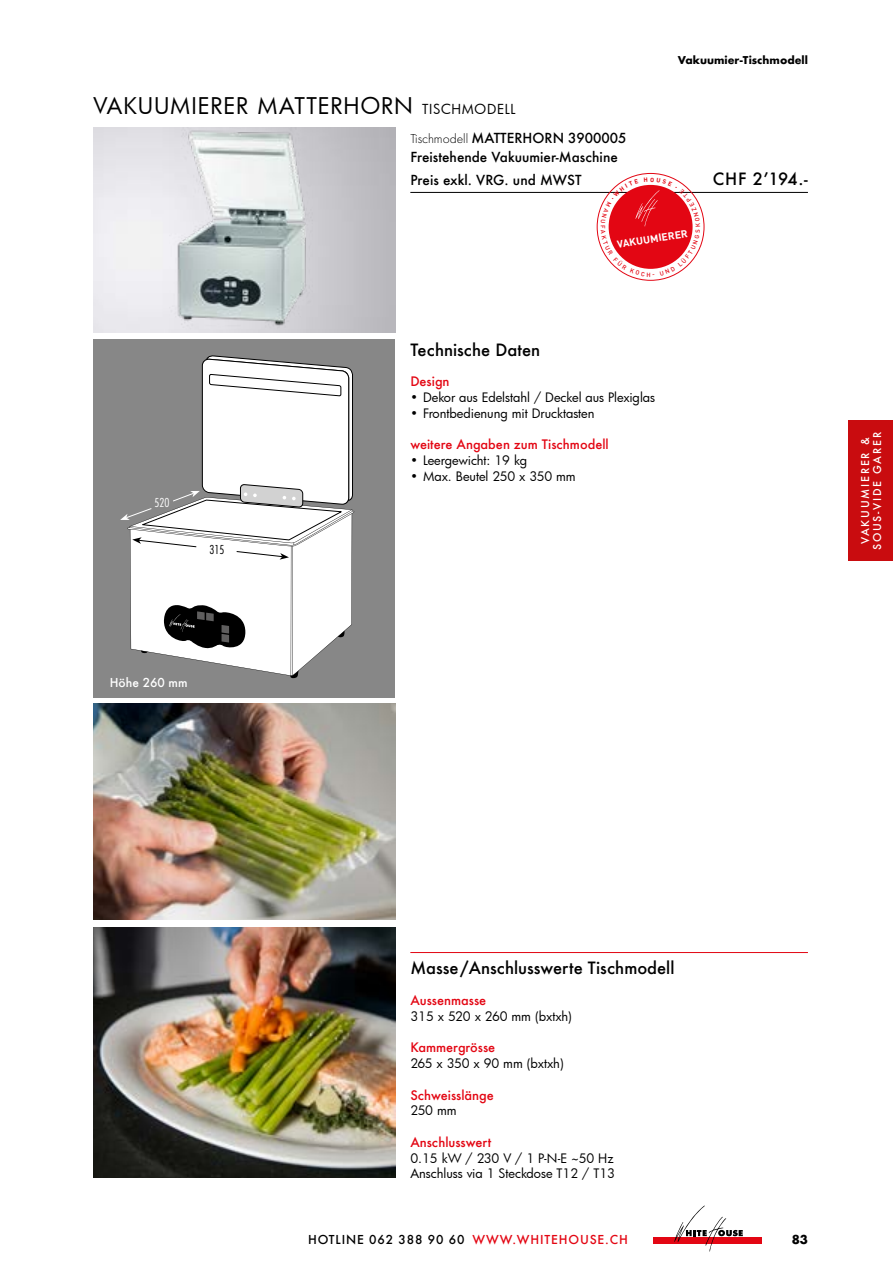
<style>
.page{position:relative;width:893px;height:1263px;background:#fff}
.page>*{position:absolute;margin:0;border:0;box-sizing:border-box;transform-origin:0 0}
.t1{font:22.5px "Futura";letter-spacing:.04em;color:#000}
.t2{font:500 16.5px "Futura";color:#000}
.t3{font:500 13.5px/19.5px "Futura";color:#000}
.t4{font:12.75px/15.8px "Futura";letter-spacing:-.005em;color:#000}
.t5{font:500 12.75px "Futura";color:#e30613}
.t6{font:500 12px "Futura";letter-spacing:.07em;color:#000}
.t7{font:500 12px "Futura";color:#fff}
.t8{font:300 condensed 12px "Futura";color:#fff}
.t9{font:300 condensed 12px "Futura";color:#000}
.t10{font:700 12px "Futura";color:#000}
.t11{font:500 10.5px/12px "Futura";letter-spacing:.17em;color:#fff;text-align:center}
.t12{font:700 10.5px "Futura";color:#000}
.t13{font:700 10.35px "DINOT";color:#fff}
.t14{font:500 6.15px "DINOT";color:#e30613}
.s1{font-size:13.5px}
.s2{font-family:"Futura PT";font-weight:300}
.s3{color:#e30613}
</style>
<div class="page">
<img style="left:170px;top:127px;width:143px;height:205px">
<hr style="left:410px;top:192px;width:398px;height:1px;background:#000">
<img style="left:93px;top:703px;width:302px;height:217px">
<img style="left:93px;top:927px;width:302px;height:251px">
<hr style="left:410px;top:952px;width:398px;height:1px;background:#e30613">
<div style="left:93px;top:339px;width:302px;height:358px;background:#878787"></div>
<svg style="left:120px;top:355px;width:234px;height:323px"></svg>
<div style="left:848px;top:421px;width:45px;height:140px;background:#c90c0f"></div>
<div style="left:653px;top:1238px;width:108px;height:6px;background:#e30613"></div>
<svg style="left:674px;top:1205px;width:69px;height:47px"></svg>
<svg style="left:601px;top:177px;width:99px;height:100px"></svg>
<h1 class="t1" style="left:94px;top:91px;width:424px">VAKUUMIERER MATTERHORN <span class="s1">TISCHMODELL</span></h1>
<p class="t12" style="left:678px;top:52px;width:132px">Vakuumier-Tischmodell</p>
<p class="t3" style="left:410px;top:128px;width:218px"><span class="s2">Tischmodell</span> MATTERHORN 3900005<br>Freistehende Vakuumier-Maschine</p>
<p class="t3" style="left:410px;top:170px;width:173px">Preis exkl. VRG. und MWST</p>
<p class="t2" style="left:713px;top:167px;width:97px">CHF 2’194.-</p>
<p class="t14" style="left:607px;top:225px;width:5px;rotate:90deg">F</p>
<p class="t13" style="left:616px;top:237px;width:73px;rotate:-9deg">VAKUUMIERER</p>
<p class="t8" style="left:155px;top:496px;width:16px">520</p>
<p class="t9" style="left:209px;top:542px;width:16px">315</p>
<p class="t7" style="left:110px;top:674px;width:79px">Höhe 260 mm</p>
<p class="t2" style="left:410px;top:338px;width:131px">Technische Daten</p>
<p class="t5" style="left:410px;top:373px;width:41px">Design</p>
<p class="t4" style="left:410px;top:389px;width:246px">• Dekor aus Edelstahl / Deckel aus Plexiglas</p>
<p class="t4" style="left:410px;top:405px;width:186px">• Frontbedienung mit Drucktasten</p>
<p class="t5" style="left:410px;top:436px;width:200px">weitere Angaben zum Tischmodell</p>
<p class="t4" style="left:410px;top:452px;width:118px">• Leergewicht: 19 kg</p>
<p class="t4" style="left:410px;top:468px;width:167px">• Max. Beutel 250 x 350 mm</p>
<p class="t11" style="left:859px;top:550px;width:120px;rotate:-90deg">VAKUUMIERER &amp;<br>SOUS-VIDE GARER</p>
<p class="t2" style="left:410px;top:957px;width:266px">Masse/Anschlusswerte Tischmodell</p>
<p class="t5" style="left:410px;top:991px;width:77px">Aussenmasse</p>
<p class="t4" style="left:410px;top:1008px;width:163px">315 x 520 x 260 mm (bxtxh)</p>
<p class="t5" style="left:410px;top:1039px;width:87px">Kammergrösse</p>
<p class="t4" style="left:410px;top:1055px;width:155px">265 x 350 x 90 mm (bxtxh)</p>
<p class="t5" style="left:410px;top:1086px;width:85px">Schweisslänge</p>
<p class="t4" style="left:410px;top:1102px;width:48px">250 mm</p>
<p class="t5" style="left:410px;top:1133px;width:82px">Anschlusswert</p>
<p class="t4" style="left:410px;top:1150px;width:206px">0.15 kW / 230 V / 1 P-N-E ~50 Hz<br>Anschluss via 1 Steckdose T12 / T13</p>
<p class="t6" style="left:308px;top:1231px;width:321px">HOTLINE 062 388 90 60 <span class="s3">WWW.WHITEHOUSE.CH</span></p>
<p class="t10" style="left:792px;top:1231px;width:18px">83</p>
</div>
